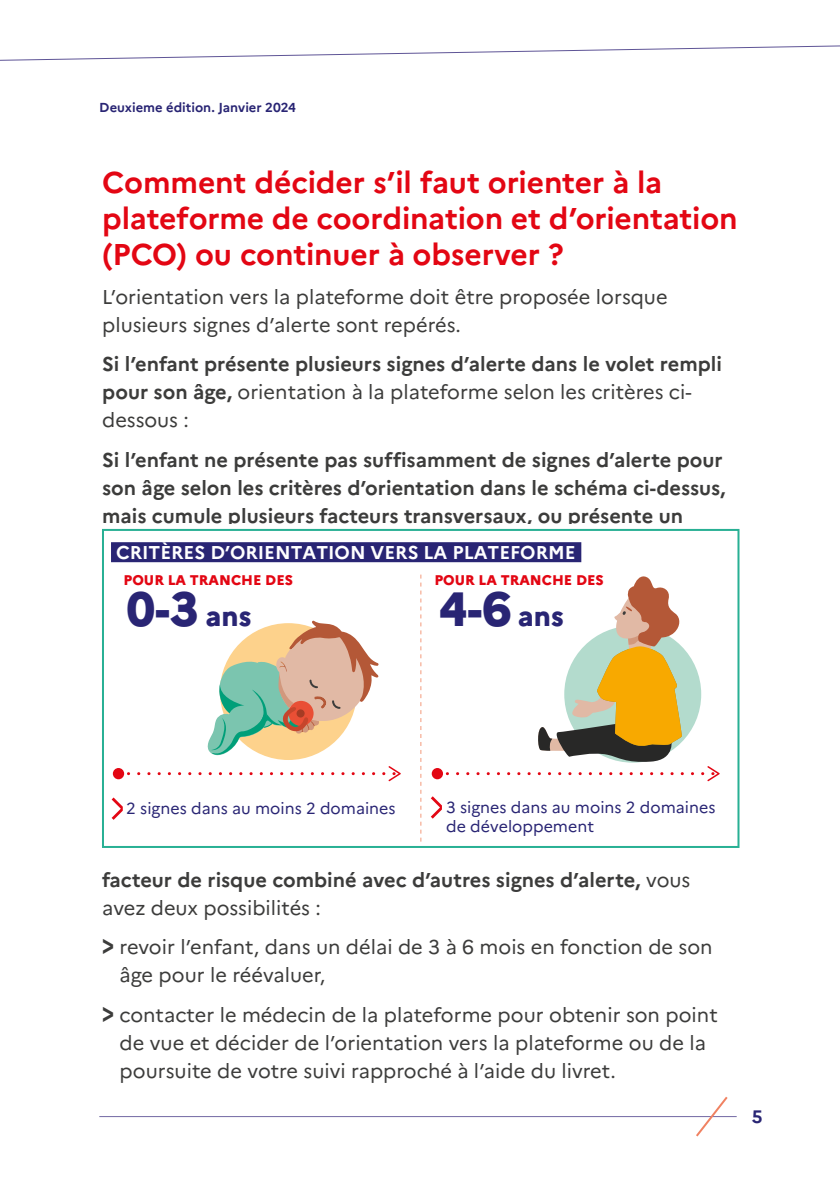
<style>
.page{position:relative;width:840px;height:1191px;background:#fff}
.page>*{position:absolute;margin:0;border:0;box-sizing:border-box;transform-origin:0 0}
.t1{font:800 48px "Marianne";color:#292574}
.t2{font:700 30px/36px "Marianne";letter-spacing:-.005em;color:#e30613}
.t3{font:700 20px/28px "Marianne";color:#3c3c3b}
.t4{font:20px/28px "Marianne";color:#3c3c3b}
.t5{font:700 18.6px "Marianne";color:#fff}
.t6{font:700 18px "Marianne";color:#292574}
.t7{font:16px/19.2px "Marianne";color:#292574}
.t8{font:800 14px "Marianne";color:#e30613}
.t9{font:700 13px "Marianne";color:#292574}
.s1{font-weight:400}
.s2{font-size:28px}
.s3{font-weight:700;font-size:30px}
</style>
<div class="page">
<hr style="left:99px;top:1116px;width:637px;height:1px;background:#7269a4">
<svg style="left:693px;top:1096px;width:36px;height:41px"></svg>
<svg style="left:0;top:45px;width:839px;height:16px"></svg>
<div style="left:113px;top:768px;width:11px;height:11px;background:#e30613;border-radius:50%"></div>
<svg style="left:118px;top:766px;width:282px;height:15px"></svg>
<div style="left:431px;top:768px;width:12px;height:11px;background:#e30613;border-radius:50%"></div>
<div style="left:102px;top:529px;width:637px;height:319px;border:2px solid #28b094"></div>
<svg style="left:420px;top:574px;width:1px;height:268px"></svg>
<div style="left:111px;top:542px;width:470px;height:20px;background:#292574"></div>
<svg style="left:112px;top:797px;width:11px;height:23px"></svg>
<svg style="left:430px;top:796px;width:11px;height:22px"></svg>
<svg style="left:437px;top:576px;width:282px;height:205px"></svg>
<svg style="left:207px;top:620px;width:172px;height:135px"></svg>
<p class="t9" style="left:99px;top:99px;width:198px">Deuxieme édition. Janvier 2024</p>
<h2 class="t2" style="left:102px;top:164px;width:636px">Comment décider s’il faut orienter à la plateforme de coordination et d’orientation (PCO) ou continuer à observer ?</h2>
<p class="t4" style="left:102px;top:283px;width:566px">L’orientation vers la plateforme doit être proposée lorsque plusieurs signes d’alerte sont repérés.</p>
<p class="t3" style="left:102px;top:350px;width:621px">Si l’enfant présente plusieurs signes d’alerte dans le volet rempli pour son âge, <span class="s1">orientation à la plateforme selon les critères ci&shy;dessous :</span></p>
<p class="t3" style="left:102px;top:445px;width:624px">Si l’enfant ne présente pas suffisamment de signes d’alerte pour son âge selon les critères d’orientation dans le schéma ci-dessus, mais cumule plusieurs facteurs transversaux, ou présente un</p>
<h3 class="t5" style="left:116px;top:541px;width:461px">CRITÈRES D’ORIENTATION VERS LA PLATEFORME</h3>
<p class="t8" style="left:124px;top:572px;width:171px">POUR LA TRANCHE DES</p>
<p class="t1" style="left:126px;top:580px;width:127px">0-3 <span class="s2">ans</span></p>
<p class="t8" style="left:434px;top:572px;width:171px">POUR LA TRANCHE DES</p>
<p class="t1" style="left:438px;top:580px;width:127px">4-6 <span class="s2">ans</span></p>
<p class="t7" style="left:446px;top:797px;width:271px">3 signes dans au moins 2 domaines de développement</p>
<p class="t3" style="left:102px;top:865px;width:589px">facteur de risque combiné avec d’autres signes d’alerte, <span class="s1">vous avez deux possibilités :</span></p>
<p class="t4" style="left:119px;top:933px;width:594px;text-indent:-17px"><span class="s3">&gt;</span> revoir l’enfant, dans un délai de 3 à 6 mois en fonction de son âge pour le réévaluer,</p>
<p class="t4" style="left:119px;top:1000px;width:599px;text-indent:-17px"><span class="s3">&gt;</span> contacter le médecin de la plateforme pour obtenir son point de vue et décider de l’orientation vers la plateforme ou de la poursuite de votre suivi rapproché à l’aide du livret.</p>
<p class="t7" style="left:126px;top:799px;width:271px">2 signes dans au moins 2 domaines</p>
<p class="t6" style="left:751px;top:1106px;width:12px">5</p>
</div>
